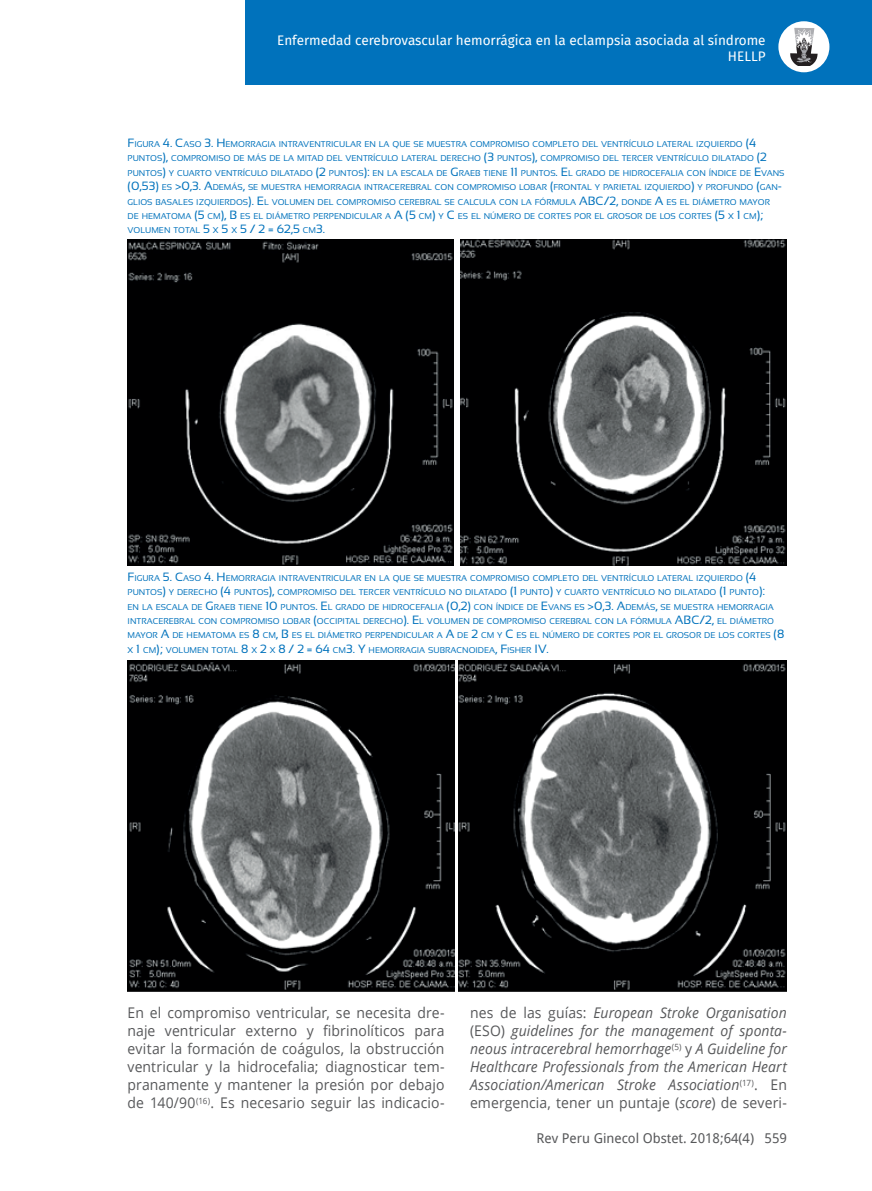
<style>
.page{position:relative;width:872px;height:1191px;background:#fff}
.page>*{position:absolute;margin:0;border:0;box-sizing:border-box;transform-origin:0 0}
.t1{font:italic 14.7px/18px "Open Sans";letter-spacing:.005em;color:#57585a;text-align:justify;scale:.95 1}
.t2{font:14.7px/18px "Open Sans";letter-spacing:.005em;color:#57585a;text-align:justify;scale:.95 1}
.t3{font:13.5px/16.2px "Fira Sans";color:#fff;text-align:right}
.t4{font:13.5px "Droid Sans";color:#57585a}
.t5{font:8.4px/14.4px "Sansation";color:#0072bc}
.s1{font-size:12px}
.s2{font-style:normal}
</style>
<div class="page">
<div style="left:246px;top:0;width:626px;height:85px;background:#0072bc"></div>
<div style="left:778px;top:21px;width:51px;height:51px;background:#fff;border-radius:50%"></div>
<svg style="left:790px;top:28px;width:28px;height:38px"></svg>
<img style="left:128px;top:239px;width:326px;height:327px">
<img style="left:460px;top:239px;width:327px;height:327px">
<img style="left:128px;top:660px;width:327px;height:332px">
<img style="left:458px;top:661px;width:329px;height:331px">
<h2 class="t3" style="left:277px;top:31px;width:490px">Enfermedad cerebrovascular hemorrágica en la eclampsia asociada al síndrome<br>HELLP</h2>
<p class="t5" style="left:128px;top:137px;width:658px"><span class="s1">F</span>IGURA <span class="s1">4. C</span>ASO <span class="s1">3. H</span>EMORRAGIA INTRAVENTRICULAR EN LA QUE SE MUESTRA COMPROMISO COMPLETO DEL VENTRÍCULO LATERAL IZQUIERDO <span class="s1">(4<br></span>PUNTOS<span class="s1">),</span> COMPROMISO DE MÁS DE LA MITAD DEL VENTRÍCULO LATERAL DERECHO <span class="s1">(3</span> PUNTOS<span class="s1">),</span> COMPROMISO DEL TERCER VENTRÍCULO DILATADO <span class="s1">(2<br></span>PUNTOS<span class="s1">)</span> Y CUARTO VENTRÍCULO DILATADO <span class="s1">(2</span> PUNTOS<span class="s1">):</span> EN LA ESCALA DE <span class="s1">G</span> RAEB TIENE <span class="s1">11</span> PUNTOS<span class="s1">. E</span> L GRADO DE H IDROCEFALIA CON ÍNDICE DE <span class="s1">E</span>VANS <span class="s1">(0,53)</span> ES <span class="s1">&gt;0,3. A</span>DEMÁS<span class="s1">,</span> SE MUESTRA H EMORRAGIA INTRACEREBRAL CON COMPROMISO LOBAR <span class="s1">(</span>FRONTAL Y PARIETAL IZQUIERDO<span class="s1">)</span> Y PROFUNDO <span class="s1">(</span>GAN<span class="s1">-</span>GLIOS BASALES IZQUIERDOS<span class="s1">). E</span>L VOLUMEN DEL COMPROMISO CEREBRAL SE CALCULA CON LA FÓRMULA <span class="s1">ABC</span></p>
<p class="t5" style="left:128px;top:194px;width:644px;text-indent:476px"><span class="s1">/2,</span> DONDE <span class="s1">A</span> ES EL DIÁMETRO MAYOR<br>DE HEMATOMA <span class="s1">(5</span> CM<span class="s1">), B</span> ES EL DIÁMETRO PERPENDICULAR A <span class="s1">A (5</span> CM<span class="s1">)</span> Y <span class="s1">C</span> ES EL NÚMERO DE CORTES POR EL GROSOR DE LOS CORTES <span class="s1">(5</span> X <span class="s1">1</span> CM<span class="s1">);<br></span>VOLUMEN TOTAL <span class="s1">5</span> X <span class="s1">5</span> X <span class="s1">5 / 2 = 62,5</span> CM<span class="s1">3.</span></p>
<p class="t5" style="left:128px;top:571px;width:647px"><span class="s1">F</span>IGURA <span class="s1">5. C</span>ASO <span class="s1">4. H</span>EMORRAGIA INTRAVENTRICULAR EN LA QUE SE MUESTRA COMPROMISO COMPLETO DEL VENTRÍCULO LATERAL IZQUIERDO <span class="s1">(4<br></span>PUNTOS<span class="s1">)</span> Y DERECHO <span class="s1">(4</span> PUNTOS<span class="s1">),</span> COMPROMISO DEL TERCER VENTRÍCULO NO DILATADO <span class="s1">(1</span> PUNTO<span class="s1">)</span> Y CUARTO VENTRÍCULO NO DILATADO <span class="s1">(1</span> PUNTO<span class="s1">):<br></span>EN LA ESCALA DE <span class="s1">G</span> RAEB TIENE <span class="s1">10</span> PUNTOS<span class="s1">. E</span> L GRADO DE H IDROCEFALIA <span class="s1">(0,2)</span> CON ÍNDICE DE <span class="s1">E</span>VANS ES <span class="s1">&gt;0,3. A</span>DEMÁS<span class="s1">,</span> SE MUESTRA H EMORRAGIA INTRACEREBRAL CON COMPROMISO LOBAR <span class="s1">(</span>OCCIPITAL DERECHO<span class="s1">). E</span>L VOLUMEN DE COMPROMISO CEREBRAL CON LA FÓRMULA <span class="s1">ABC</span></p>
<p class="t5" style="left:128px;top:614px;width:658px;text-indent:572px"><span class="s1">/2,</span> EL DIÁMETRO<br>MAYOR <span class="s1">A</span> DE HEMATOMA ES <span class="s1">8</span> CM<span class="s1">, B</span> ES EL DIÁMETRO PERPENDICULAR A <span class="s1">A</span> DE <span class="s1">2</span> CM Y <span class="s1">C</span> ES EL NÚMERO DE CORTES POR EL GROSOR DE LOS CORTES <span class="s1">(8<br></span>X <span class="s1">1</span> CM<span class="s1">);</span> VOLUMEN TOTAL <span class="s1">8</span> X <span class="s1">2</span> X <span class="s1">8 / 2 = 64</span> CM<span class="s1">3. Y</span> HEMORRAGIA SUBRACNOIDEA<span class="s1">, F</span>ISHER <span class="s1">IV.</span></p>
<p class="t2" style="left:128px;top:1003px;width:335px">En el compromiso ventricular, se necesita dre&shy;naje ventricular externo y fibrinolíticos para evitar la formación de coágulos, la obstrucción ventricular y la hidrocefalia; diagnosticar tem&shy;pranamente y mantener la presión por debajo de 140/90<sup>(16)</sup>. Es necesario seguir las indicacio-</p>
<p class="t1" style="left:470px;top:1003px;width:335px"><span class="s2">nes de las guías:</span> European Stroke Organisation <span class="s2">(ESO)</span> guidelines for the management of sponta&shy;neous intracerebral hemorrhage<sup>(5)</sup> <span class="s2">y</span> A Guideline for Healthcare Professionals from the American Heart Association/American Stroke Association<sup>(17)</sup><span class="s2">. En emergencia, tener un puntaje (</span>score<span class="s2">) de severi-</span></p>
<h2 class="t4" style="left:536px;top:1128px;width:252px">Rev Peru Ginecol Obstet. 2018;64(4) 559</h2>
</div>
